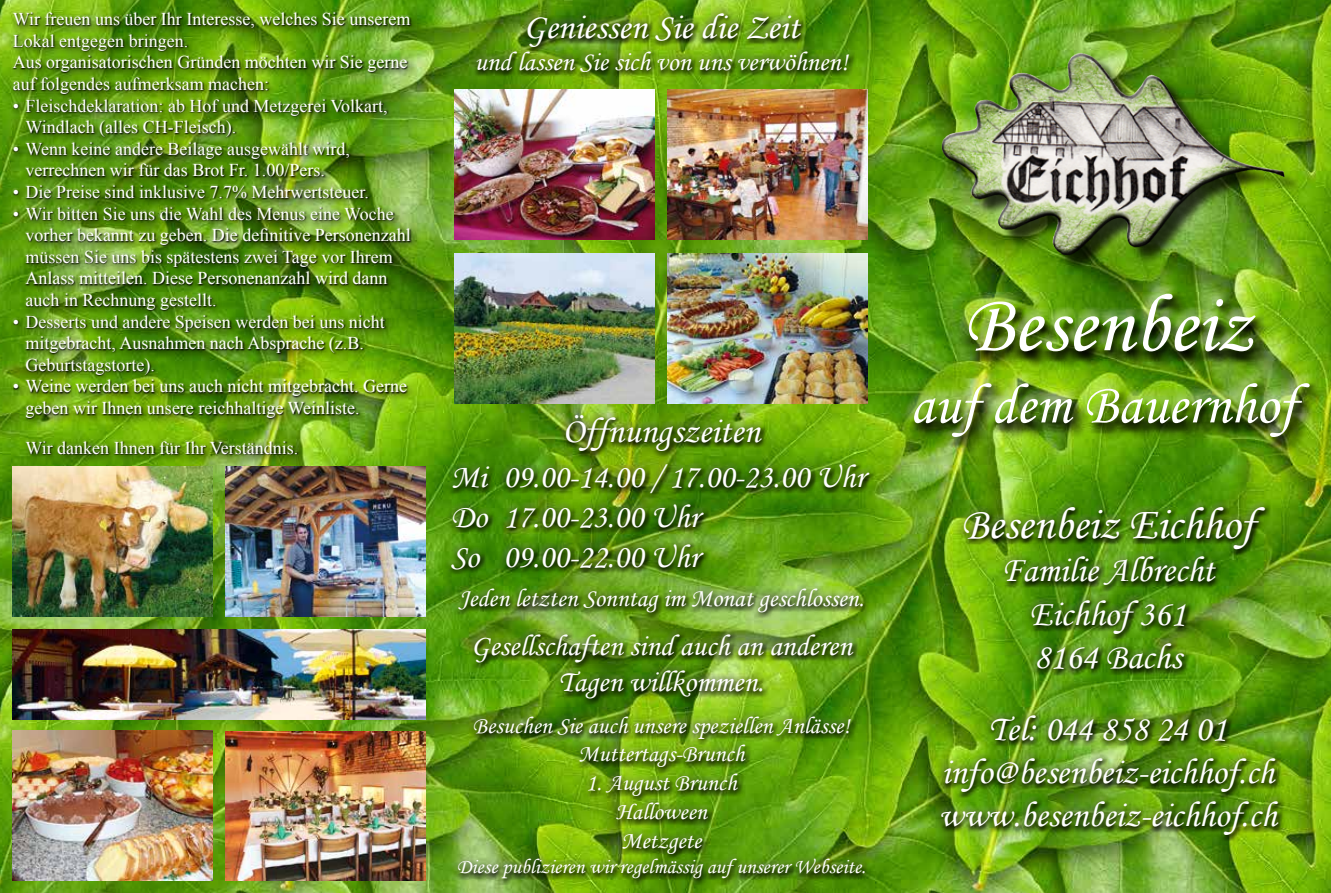
<style>
.page{position:relative;width:1331px;height:893px;background:#fff}
.page>*{position:absolute;margin:0;border:0;box-sizing:border-box;transform-origin:0 0}
.t1{font:82.5px "Monotype Corsiva";color:#fff}
.t2{font:57px "Monotype Corsiva";color:#fff}
.t3{font:45px "Monotype Corsiva";color:#fff}
.t4{font:36px/43.2px "Monotype Corsiva";color:#fff;text-align:center}
.t5{font:33px/39.6px "Monotype Corsiva";color:#fff}
.t6{font:30px/36px "Monotype Corsiva";color:#fff;text-align:center}
.t7{font:27px "Monotype Corsiva";color:#fff}
.t8{font:25.5px "Monotype Corsiva";color:#fff}
.t9{font:24px/28.8px "Monotype Corsiva";color:#fff;text-align:center}
.t10{font:21px "Monotype Corsiva";color:#fff}
.t11{font:18px/21.6px "Times New Roman";color:#fff}
</style>
<div class="page">
<img style="left:0;top:0;width:1331px;height:893px">
<div style="left:945px;top:56px;width:357px;height:217px;background:#000;opacity:.75"></div>
<div style="left:936px;top:49px;width:352px;height:201px;background:#fff;opacity:.5"></div>
<div style="left:939px;top:64px;width:351px;height:197px;background:#000;opacity:.9"></div>
<img style="left:9px;top:8px;width:412px;height:457px">
<div style="left:11px;top:12px;width:402px;height:444px;background:#000;opacity:.8"></div>
<div style="left:917px;top:386px;width:411px;height:70px;background:#000;opacity:.75"></div>
<div style="left:903px;top:373px;width:416px;height:71px;background:#fff;opacity:.5"></div>
<div style="left:906px;top:376px;width:415px;height:72px;background:#000;opacity:.9"></div>
<div style="left:971px;top:296px;width:302px;height:74px;background:#000;opacity:.75"></div>
<div style="left:958px;top:283px;width:306px;height:76px;background:#fff;opacity:.5"></div>
<div style="left:961px;top:288px;width:305px;height:74px;background:#000;opacity:.9"></div>
<div style="left:447px;top:411px;width:429px;height:474px;background:#000;opacity:.8"></div>
<svg style="left:956px;top:500px;width:316px;height:176px;background:#5c9d0b"></svg>
<div style="left:960px;top:504px;width:311px;height:171px;background:#000;opacity:.8"></div>
<svg style="left:934px;top:707px;width:351px;height:136px;background:#619f14"></svg>
<div style="left:936px;top:711px;width:349px;height:131px;background:#000;opacity:.8"></div>
<img style="left:455px;top:90px;width:199px;height:150px">
<img style="left:668px;top:90px;width:200px;height:150px">
<img style="left:455px;top:254px;width:199px;height:150px">
<img style="left:668px;top:254px;width:200px;height:150px">
<img style="left:13px;top:467px;width:200px;height:149px">
<img style="left:225px;top:467px;width:200px;height:149px">
<img style="left:13px;top:730px;width:200px;height:150px">
<img style="left:225px;top:731px;width:200px;height:149px">
<img style="left:13px;top:629px;width:412px;height:90px">
<svg style="left:470px;top:5px;width:387px;height:75px"></svg>
<div style="left:471px;top:7px;width:383px;height:67px;background:#fff;opacity:.2"></div>
<div style="left:472px;top:11px;width:384px;height:68px;background:#000;opacity:.8"></div>
<p class="t11" style="left:13px;top:8px;width:399px">Wir freuen uns über Ihr Interesse, welches Sie unserem Lokal entgegen bringen.<br>Aus organisatorischen Gründen möchten wir Sie gerne auf folgendes aufmerksam machen:</p>
<p class="t11" style="left:26px;top:95px;width:364px;text-indent:-13px">• Fleischdeklaration: ab Hof und Metzgerei Volkart,<br>Windlach (alles CH-Fleisch).</p>
<p class="t11" style="left:26px;top:138px;width:326px;text-indent:-13px">• Wenn keine andere Beilage ausgewählt wird, verrechnen wir für das Brot Fr. 1.00/Pers.</p>
<p class="t11" style="left:13px;top:181px;width:358px">• Die Preise sind inklusive 7.7% Mehrwertsteuer.</p>
<p class="t11" style="left:26px;top:203px;width:387px;text-indent:-13px">• Wir bitten Sie uns die Wahl des Menus eine Woche vorher bekannt zu geben. Die definitive Personenzahl müssen Sie uns bis spätestens zwei Tage vor Ihrem Anlass mitteilen. Diese Personenanzahl wird dann auch in Rechnung gestellt.</p>
<p class="t11" style="left:26px;top:311px;width:361px;text-indent:-13px">• Desserts und andere Speisen werden bei uns nicht mitgebracht, Ausnahmen nach Absprache (z.B.<br>Geburtstagstorte).</p>
<p class="t11" style="left:26px;top:375px;width:383px;text-indent:-13px">• Weine werden bei uns auch nicht mitgebracht. Gerne geben wir Ihnen unsere reichhaltige Weinliste.</p>
<p class="t11" style="left:26px;top:437px;width:274px">Wir danken Ihnen für Ihr Verständnis.</p>
<h3 class="t4" style="left:523px;top:5px;width:278px">Geniessen Sie die Zeit</h3>
<h3 class="t7" style="left:474px;top:45px;width:375px">und lassen Sie sich von uns verwöhnen!</h3>
<h3 class="t4" style="left:563px;top:410px;width:199px">Öffnungszeiten</h3>
<h3 class="t5" style="left:451px;top:458px;width:416px">Mi 09.00-14.00 / 17.00-23.00 Uhr<br>Do 17.00-23.00 Uhr<br>So 09.00-22.00 Uhr</h3>
<h3 class="t8" style="left:459px;top:582px;width:407px">Jeden letzten Sonntag im Monat geschlossen.</h3>
<h3 class="t6" style="left:471px;top:628px;width:382px">Gesellschaften sind auch an anderen<br>Tagen willkommen.</h3>
<h3 class="t9" style="left:473px;top:711px;width:379px">Besuchen Sie auch unsere speziellen Anlässe!<br>Muttertags-Brunch</h3>
<h3 class="t9" style="left:586px;top:768px;width:152px">1. August Brunch<br>Halloween<br>Metzgete</h3>
<p class="t10" style="left:457px;top:854px;width:411px">Diese publizieren wir regelmässig auf unserer Webseite.</p>
<h1 class="t1" style="left:963px;top:275px;width:290px">Besenbeiz</h1>
<h2 class="t2" style="left:910px;top:370px;width:388px">auf dem Bauernhof</h2>
<h3 class="t3" style="left:961px;top:497px;width:295px">Besenbeiz Eichhof</h3>
<h3 class="t4" style="left:1001px;top:549px;width:215px">Familie Albrecht<br>Eichhof 361<br>8164 Bachs</h3>
<h3 class="t4" style="left:939px;top:707px;width:339px">Tel: 044 858 24 01 info@besenbeiz-eichhof.ch www.besenbeiz-eichhof.ch</h3>
</div>
